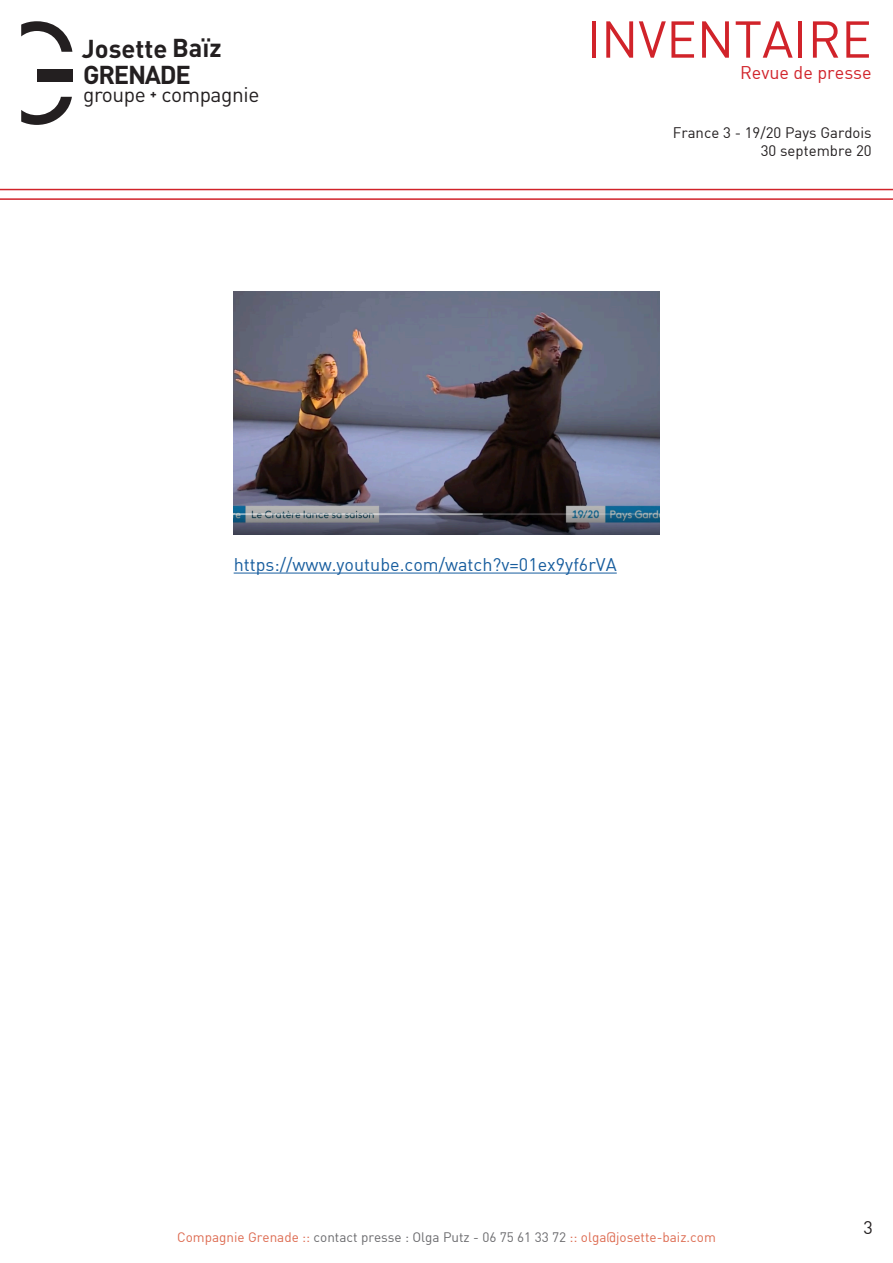
<style>
.page{position:relative;width:893px;height:1263px;background:#fff}
.page>*{position:absolute;margin:0;border:0;box-sizing:border-box;transform-origin:0 0}
.t1{font:51px "DIN";color:#d1232a}
.t2{font:700 25.5px/26.2px "DIN";color:#231f20}
.t3{font:20.85px "DIN";letter-spacing:-.02em;color:#231f20}
.t4{font:18px "DIN";color:#175d9e}
.t5{font:18px "DIN";color:#d1232a}
.t6{font:18px "DIN";color:#231f20}
.t7{font:15px "DIN";color:#231f20}
.t8{font:13.5px "DIN";color:#dd6b51}
.s1{color:#6b6b6e}
</style>
<div class="page">
<svg style="left:21px;top:97px;width:51px;height:28px"></svg>
<svg style="left:21px;top:21px;width:51px;height:31px"></svg>
<div style="left:37px;top:69px;width:36px;height:12px;background:#231f20"></div>
<img style="left:234px;top:291px;width:425px;height:243px">
<hr style="left:234px;top:573px;width:383px;height:1px;background:#175d9e">
<hr style="left:0;top:189px;width:893px;height:1px;background:#d1232a">
<hr style="left:0;top:198px;width:893px;height:2px;background:#d1232a">
<h2 class="t2" style="left:82px;top:34px;width:141px">Josette Baïz<br>GRENADE</h2>
<h3 class="t3" style="left:83px;top:82px;width:178px">groupe <sup>+</sup> compagnie</h3>
<h1 class="t1" style="left:587px;top:7px;width:287px">INVENTAIRE</h1>
<h3 class="t5" style="left:740px;top:62px;width:133px">Revue de presse</h3>
<p class="t7" style="left:673px;top:123px;width:200px">France 3 - 19/20 Pays Gardois</p>
<p class="t7" style="left:761px;top:141px;width:112px">30 septembre 20</p>
<p class="t4" style="left:234px;top:553px;width:385px">https://www.youtube.com/watch?v=01ex9yf6rVA</p>
<p class="t8" style="left:177px;top:1228px;width:540px">Compagnie Grenade :: <span class="s1">contact presse : Olga Putz - 06 75 61 33 72</span> :: olga@josette-baiz.com</p>
<h3 class="t6" style="left:863px;top:1216px;width:11px">3</h3>
</div>
